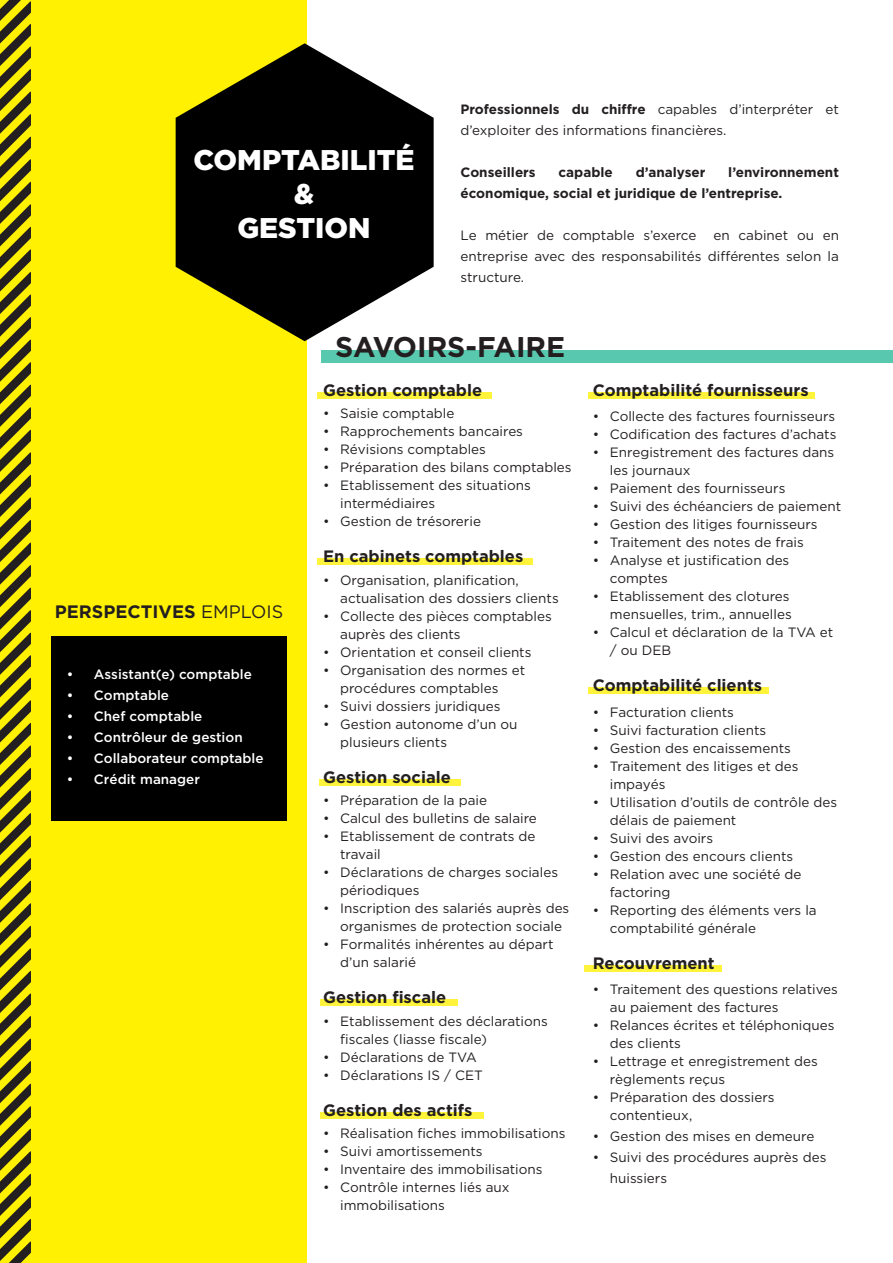
<style>
.page{position:relative;width:893px;height:1263px;background:#fff}
.page>*{position:absolute;margin:0;border:0;box-sizing:border-box;transform-origin:0 0}
.t1{font:900 28.5px "Gotham";color:#fff}
.t2{font:700 28.5px "Gotham";color:#231f20}
.t3{font:700 18px "Gotham";color:#231f20}
.t4{font:700 16.5px "Gotham";color:#231f20}
.t5{font:13.5px/18px "Gotham";color:#231f20}
.t6{font:500 13.5px "Gotham";color:#fff}
.t7{font:700 13.5px/21px "Gotham";color:#231f20}
.s1{font-weight:700}
.s2{font-weight:400}
</style>
<div class="page">
<div style="left:321px;top:350px;width:572px;height:13px;background:#58c9ae"></div>
<div style="left:317px;top:558px;width:216px;height:7px;background:#fff43b"></div>
<div style="left:320px;top:1112px;width:163px;height:6px;background:#fff43b"></div>
<div style="left:320px;top:1000px;width:137px;height:6px;background:#fff43b"></div>
<div style="left:319px;top:779px;width:141px;height:7px;background:#fff43b"></div>
<div style="left:317px;top:392px;width:175px;height:7px;background:#fff43b"></div>
<div style="left:0;top:0;width:306px;height:1263px;background:#fff101"></div>
<svg style="left:176px;top:43px;width:258px;height:298px;fill:#000"></svg>
<svg style="left:0;top:0;width:31px;height:1263px"></svg>
<div style="left:52px;top:636px;width:235px;height:185px;background:#000"></div>
<div style="left:589px;top:392px;width:226px;height:7px;background:#fff43b"></div>
<div style="left:589px;top:688px;width:180px;height:6px;background:#fff43b"></div>
<div style="left:584px;top:966px;width:137px;height:6px;background:#fff43b"></div>
<p class="t1" style="left:193px;top:143px;width:223px">COMPTABILITÉ</p>
<p class="t1" style="left:294px;top:177px;width:21px">&amp;</p>
<p class="t1" style="left:237px;top:211px;width:135px">GESTION</p>
<p class="t5" style="left:460px;top:99px;width:380px;line-height:21px"><span class="s1">Professionnels du chiffre</span> capables d’interpréter et d’exploiter des informations financières.</p>
<p class="t7" style="left:460px;top:161px;width:77px">Conseillers</p>
<p class="t7" style="left:559px;top:161px;width:56px">capable</p>
<p class="t7" style="left:636px;top:161px;width:71px">d’analyser</p>
<p class="t7" style="left:460px;top:161px;width:380px;text-indent:268px">l’environnement économique, social et juridique de l’entreprise.</p>
<p class="t5" style="left:460px;top:226px;width:237px">Le métier de comptable s’exerce</p>
<p class="t5" style="left:460px;top:225px;width:380px;line-height:21px;text-align:justify;text-indent:253px">en cabinet ou en entreprise avec des responsabilités différentes selon la structure.</p>
<p class="t3" style="left:55px;top:601px;width:230px">PERSPECTIVES <span class="s2">EMPLOIS</span></p>
<p class="t6" style="left:67px;top:666px;width:186px">• Assistant(e) comptable</p>
<p class="t6" style="left:67px;top:687px;width:104px">• Comptable</p>
<p class="t6" style="left:67px;top:708px;width:137px">• Chef comptable</p>
<p class="t6" style="left:67px;top:729px;width:177px">• Contrôleur de gestion</p>
<p class="t6" style="left:67px;top:750px;width:198px">• Collaborateur comptable</p>
<p class="t6" style="left:67px;top:771px;width:135px">• Crédit manager</p>
<p class="t2" style="left:335px;top:330px;width:232px">SAVOIRS-FAIRE</p>
<p class="t4" style="left:323px;top:380px;width:160px">Gestion comptable</p>
<p class="t5" style="left:323px;top:404px;width:133px">• Saisie comptable</p>
<p class="t5" style="left:323px;top:422px;width:201px">• Rapprochements bancaires</p>
<p class="t5" style="left:323px;top:440px;width:164px">• Révisions comptables</p>
<p class="t5" style="left:323px;top:458px;width:250px">• Préparation des bilans comptables</p>
<p class="t5" style="left:340px;top:476px;width:192px;text-indent:-17px">• Etablissement des situations intermédiaires</p>
<p class="t5" style="left:323px;top:512px;width:159px">• Gestion de trésorerie</p>
<p class="t4" style="left:323px;top:547px;width:202px">En cabinets comptables</p>
<p class="t5" style="left:340px;top:571px;width:220px;text-indent:-17px">• Organisation, planification, actualisation des dossiers clients</p>
<p class="t5" style="left:340px;top:607px;width:213px;text-indent:-17px">• Collecte des pièces comptables auprès des clients</p>
<p class="t5" style="left:323px;top:643px;width:210px">• Orientation et conseil clients</p>
<p class="t5" style="left:340px;top:661px;width:187px;text-indent:-17px">• Organisation des normes et procédures comptables</p>
<p class="t5" style="left:323px;top:697px;width:179px">• Suivi dossiers juridiques</p>
<p class="t5" style="left:340px;top:715px;width:179px;text-indent:-17px">• Gestion autonome d’un ou plusieurs clients</p>
<p class="t4" style="left:323px;top:767px;width:129px">Gestion sociale</p>
<p class="t5" style="left:323px;top:791px;width:165px">• Préparation de la paie</p>
<p class="t5" style="left:323px;top:809px;width:215px">• Calcul des bulletins de salaire</p>
<p class="t5" style="left:340px;top:827px;width:197px;text-indent:-17px">• Etablissement de contrats de travail</p>
<p class="t5" style="left:340px;top:863px;width:219px;text-indent:-17px">• Déclarations de charges sociales périodiques</p>
<p class="t5" style="left:340px;top:899px;width:231px;text-indent:-17px">• Inscription des salariés auprès des organismes de protection sociale</p>
<p class="t5" style="left:340px;top:935px;width:215px;text-indent:-17px">• Formalités inhérentes au départ d’un salarié</p>
<p class="t4" style="left:323px;top:988px;width:125px">Gestion fiscale</p>
<p class="t5" style="left:340px;top:1012px;width:209px;text-indent:-17px">• Etablissement des déclarations fiscales (liasse fiscale)</p>
<p class="t5" style="left:323px;top:1048px;width:155px">• Déclarations de TVA</p>
<p class="t5" style="left:323px;top:1066px;width:161px">• Déclarations IS / CET</p>
<p class="t4" style="left:323px;top:1100px;width:151px">Gestion des actifs</p>
<p class="t5" style="left:323px;top:1124px;width:244px">• Réalisation fiches immobilisations</p>
<p class="t5" style="left:323px;top:1142px;width:161px">• Suivi amortissements</p>
<p class="t5" style="left:323px;top:1160px;width:221px">• Inventaire des immobilisations</p>
<p class="t5" style="left:340px;top:1178px;width:171px;text-indent:-17px">• Contrôle internes liés aux immobilisations</p>
<p class="t4" style="left:593px;top:380px;width:217px">Comptabilité fournisseurs</p>
<p class="t5" style="left:593px;top:407px;width:244px">• Collecte des factures fournisseurs</p>
<p class="t5" style="left:593px;top:425px;width:245px">• Codification des factures d’achats</p>
<p class="t5" style="left:610px;top:443px;width:226px;text-indent:-17px">• Enregistrement des factures dans les journaux</p>
<p class="t5" style="left:593px;top:479px;width:194px">• Paiement des fournisseurs</p>
<p class="t5" style="left:593px;top:497px;width:250px">• Suivi des échéanciers de paiement</p>
<p class="t5" style="left:593px;top:515px;width:226px">• Gestion des litiges fournisseurs</p>
<p class="t5" style="left:593px;top:533px;width:212px">• Traitement des notes de frais</p>
<p class="t5" style="left:610px;top:551px;width:181px;text-indent:-17px">• Analyse et justification des comptes</p>
<p class="t5" style="left:593px;top:587px;width:200px;text-align:right">• Etablissement des clotures mensuelles, trim., annuelles</p>
<p class="t5" style="left:610px;top:623px;width:225px;text-indent:-17px">• Calcul et déclaration de la TVA et / ou DEB</p>
<p class="t4" style="left:593px;top:676px;width:171px">Comptabilité clients</p>
<p class="t5" style="left:593px;top:703px;width:143px">• Facturation clients</p>
<p class="t5" style="left:593px;top:721px;width:175px">• Suivi facturation clients</p>
<p class="t5" style="left:593px;top:739px;width:200px">• Gestion des encaissements</p>
<p class="t5" style="left:610px;top:757px;width:190px;text-indent:-17px">• Traitement des litiges et des impayés</p>
<p class="t5" style="left:610px;top:793px;width:229px;text-indent:-17px">• Utilisation d’outils de contrôle des délais de paiement</p>
<p class="t5" style="left:593px;top:829px;width:122px">• Suivi des avoirs</p>
<p class="t5" style="left:593px;top:847px;width:202px">• Gestion des encours clients</p>
<p class="t5" style="left:610px;top:865px;width:193px;text-indent:-17px">• Relation avec une société de factoring</p>
<p class="t5" style="left:610px;top:901px;width:208px;text-indent:-17px">• Reporting des éléments vers la comptabilité générale</p>
<p class="t4" style="left:593px;top:953px;width:123px">Recouvrement</p>
<p class="t5" style="left:610px;top:980px;width:230px;text-indent:-17px">• Traitement des questions relatives au paiement des factures</p>
<p class="t5" style="left:610px;top:1016px;width:226px;text-indent:-17px">• Relances écrites et téléphoniques des clients</p>
<p class="t5" style="left:610px;top:1052px;width:210px;text-indent:-17px">• Lettrage et enregistrement des règlements reçus</p>
<p class="t5" style="left:610px;top:1088px;width:166px;text-indent:-17px">• Préparation des dossiers contentieux,</p>
<p class="t5" style="left:593px;top:1127px;width:223px">• Gestion des mises en demeure</p>
<p class="t5" style="left:610px;top:1147px;width:218px;line-height:21px;text-indent:-17px">• Suivi des procédures auprès des huissiers</p>
</div>
